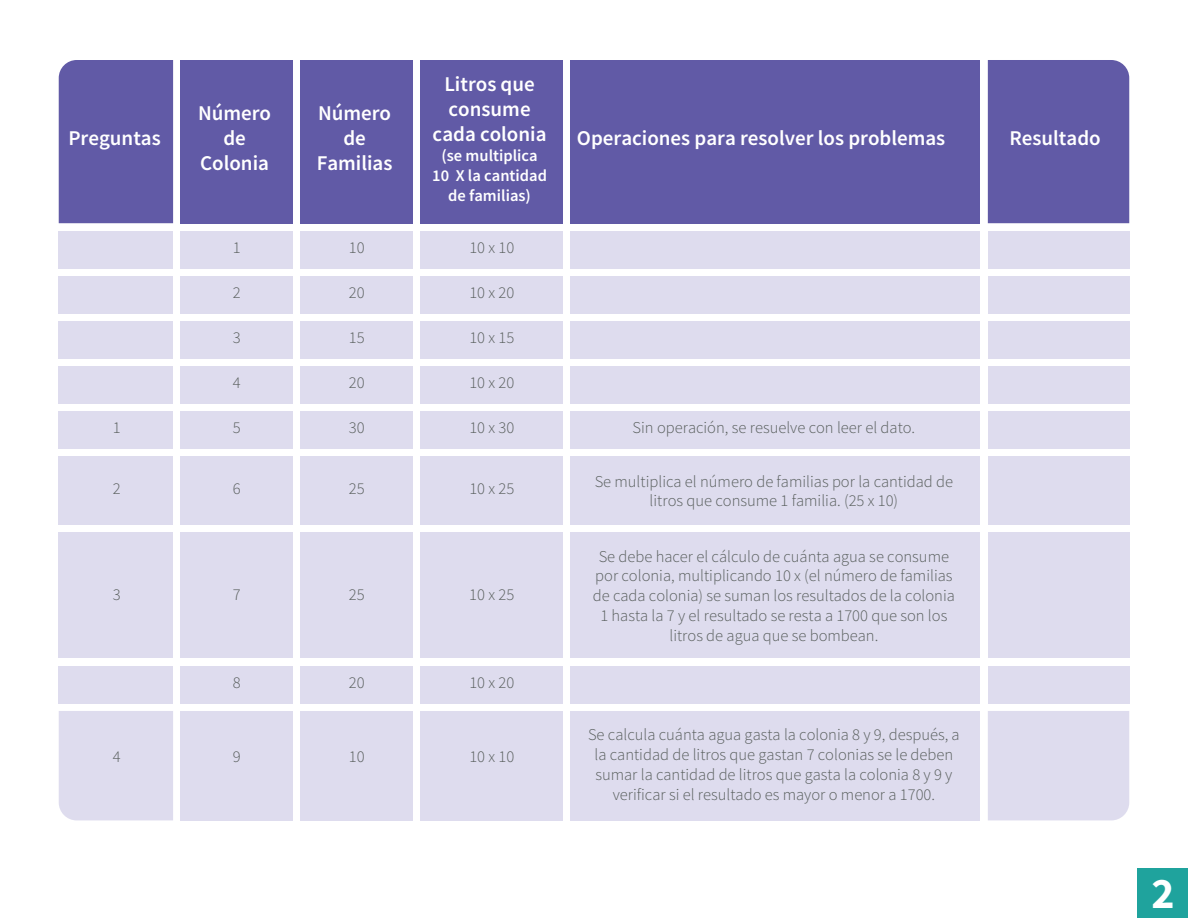
<style>
.page{position:relative;width:1188px;height:918px;background:#fff}
.page>*{position:absolute;margin:0;border:0;box-sizing:border-box;transform-origin:0 0}
.t1{font:700 43.65px "Source Sans Pro";color:#fff}
.t2{font:600 21px/25.2px "Source Sans Pro";color:#fff;text-align:center}
.t3{font:300 16.5px/19.8px "Source Sans Pro";color:#585e5c;text-align:center}
.t4{font:600 16.5px/19.8px "Source Sans Pro";color:#fff;text-align:center}
</style>
<div class="page">
<div style="left:1138px;top:868px;width:50px;height:50px;background:#1fa39d"></div>
<div style="left:301px;top:456px;width:112px;height:69px;background:#dedcee"></div>
<div style="left:301px;top:532px;width:112px;height:126px;background:#dedcee"></div>
<div style="left:301px;top:321px;width:112px;height:37px;background:#dedcee"></div>
<div style="left:301px;top:366px;width:112px;height:37px;background:#dedcee"></div>
<div style="left:301px;top:411px;width:112px;height:37px;background:#dedcee"></div>
<div style="left:421px;top:666px;width:142px;height:37px;background:#dedcee"></div>
<div style="left:301px;top:666px;width:112px;height:37px;background:#dedcee"></div>
<div style="left:421px;top:60px;width:142px;height:163px;background:#615aa6"></div>
<div style="left:181px;top:60px;width:112px;height:163px;background:#615aa6"></div>
<div style="left:301px;top:276px;width:112px;height:37px;background:#dedcee"></div>
<div style="left:988px;top:60px;width:141px;height:163px;background:#615aa6"></div>
<div style="left:301px;top:60px;width:112px;height:163px;background:#615aa6"></div>
<div style="left:571px;top:60px;width:409px;height:163px;background:#615aa6"></div>
<div style="left:421px;top:276px;width:142px;height:37px;background:#dedcee"></div>
<div style="left:421px;top:456px;width:142px;height:69px;background:#dedcee"></div>
<div style="left:421px;top:321px;width:142px;height:37px;background:#dedcee"></div>
<div style="left:421px;top:366px;width:142px;height:37px;background:#dedcee"></div>
<div style="left:421px;top:411px;width:142px;height:37px;background:#dedcee"></div>
<div style="left:421px;top:532px;width:142px;height:126px;background:#dedcee"></div>
<div style="left:181px;top:276px;width:112px;height:37px;background:#dedcee"></div>
<div style="left:181px;top:231px;width:112px;height:37px;background:#dedcee"></div>
<div style="left:181px;top:666px;width:112px;height:37px;background:#dedcee"></div>
<div style="left:181px;top:456px;width:112px;height:69px;background:#dedcee"></div>
<div style="left:181px;top:411px;width:112px;height:37px;background:#dedcee"></div>
<div style="left:301px;top:231px;width:112px;height:37px;background:#dedcee"></div>
<div style="left:181px;top:321px;width:112px;height:37px;background:#dedcee"></div>
<div style="left:181px;top:532px;width:112px;height:126px;background:#dedcee"></div>
<div style="left:571px;top:321px;width:409px;height:37px;background:#dedcee"></div>
<div style="left:571px;top:366px;width:409px;height:37px;background:#dedcee"></div>
<div style="left:571px;top:276px;width:409px;height:37px;background:#dedcee"></div>
<div style="left:181px;top:366px;width:112px;height:37px;background:#dedcee"></div>
<div style="left:571px;top:411px;width:409px;height:37px;background:#dedcee"></div>
<div style="left:571px;top:666px;width:409px;height:37px;background:#dedcee"></div>
<div style="left:421px;top:231px;width:142px;height:37px;background:#dedcee"></div>
<div style="left:571px;top:532px;width:409px;height:126px;background:#dedcee"></div>
<div style="left:571px;top:456px;width:409px;height:69px;background:#dedcee"></div>
<div style="left:571px;top:231px;width:409px;height:37px;background:#dedcee"></div>
<div style="left:59px;top:666px;width:114px;height:37px;background:#dedcee"></div>
<div style="left:988px;top:276px;width:141px;height:37px;background:#dedcee"></div>
<div style="left:59px;top:711px;width:114px;height:109px;background:#dedcee"></div>
<div style="left:59px;top:532px;width:114px;height:126px;background:#dedcee"></div>
<div style="left:59px;top:411px;width:114px;height:37px;background:#dedcee"></div>
<div style="left:59px;top:456px;width:114px;height:69px;background:#dedcee"></div>
<div style="left:988px;top:321px;width:141px;height:37px;background:#dedcee"></div>
<div style="left:181px;top:711px;width:112px;height:109px;background:#dedcee"></div>
<div style="left:301px;top:711px;width:112px;height:109px;background:#dedcee"></div>
<div style="left:421px;top:711px;width:142px;height:109px;background:#dedcee"></div>
<div style="left:988px;top:456px;width:141px;height:69px;background:#dedcee"></div>
<div style="left:988px;top:366px;width:141px;height:37px;background:#dedcee"></div>
<div style="left:988px;top:411px;width:141px;height:37px;background:#dedcee"></div>
<div style="left:988px;top:532px;width:141px;height:126px;background:#dedcee"></div>
<div style="left:59px;top:276px;width:114px;height:37px;background:#dedcee"></div>
<div style="left:988px;top:231px;width:141px;height:37px;background:#dedcee"></div>
<div style="left:988px;top:711px;width:141px;height:109px;background:#dedcee"></div>
<div style="left:59px;top:60px;width:114px;height:163px;background:#615aa6"></div>
<div style="left:59px;top:321px;width:114px;height:37px;background:#dedcee"></div>
<div style="left:59px;top:231px;width:114px;height:37px;background:#dedcee"></div>
<div style="left:571px;top:711px;width:409px;height:109px;background:#dedcee"></div>
<div style="left:988px;top:666px;width:141px;height:37px;background:#dedcee"></div>
<div style="left:59px;top:366px;width:114px;height:37px;background:#dedcee"></div>
<p class="t2" style="left:68px;top:125px;width:94px">Preguntas</p>
<p class="t2" style="left:198px;top:100px;width:75px">Número de<br>Colonia</p>
<p class="t3" style="left:233px;top:238px;width:9px">1</p>
<p class="t2" style="left:317px;top:100px;width:77px">Número de<br>Familias</p>
<p class="t3" style="left:349px;top:238px;width:17px">10</p>
<p class="t2" style="left:433px;top:71px;width:115px">Litros que consume cada colonia</p>
<p class="t4" style="left:432px;top:145px;width:116px">(se multiplica<br>10 X la cantidad de familias)</p>
<p class="t3" style="left:469px;top:238px;width:46px">10 x 10</p>
<p class="t3" style="left:233px;top:283px;width:9px">2</p>
<p class="t3" style="left:349px;top:283px;width:17px">20</p>
<p class="t3" style="left:469px;top:283px;width:46px">10 x 20</p>
<p class="t3" style="left:233px;top:328px;width:9px">3</p>
<p class="t3" style="left:349px;top:328px;width:17px">15</p>
<p class="t3" style="left:469px;top:328px;width:46px">10 x 15</p>
<p class="t3" style="left:233px;top:373px;width:9px">4</p>
<p class="t3" style="left:349px;top:373px;width:17px">20</p>
<p class="t3" style="left:469px;top:373px;width:46px">10 x 20</p>
<p class="t3" style="left:113px;top:418px;width:9px">1</p>
<p class="t3" style="left:233px;top:418px;width:9px">5</p>
<p class="t3" style="left:349px;top:418px;width:17px">30</p>
<p class="t3" style="left:469px;top:418px;width:46px">10 x 30</p>
<p class="t2" style="left:577px;top:125px;width:370px">Operaciones para resolver los problemas</p>
<p class="t3" style="left:633px;top:418px;width:284px">Sin operación, se resuelve con leer el dato.</p>
<p class="t3" style="left:113px;top:479px;width:9px">2</p>
<p class="t3" style="left:233px;top:479px;width:9px">6</p>
<p class="t3" style="left:349px;top:479px;width:17px">25</p>
<p class="t3" style="left:469px;top:479px;width:46px">10 x 25</p>
<p class="t3" style="left:595px;top:471px;width:360px">Se multiplica el número de familias por la cantidad de litros que consume 1 familia. (25 x 10)</p>
<p class="t3" style="left:113px;top:584px;width:9px">3</p>
<p class="t3" style="left:233px;top:584px;width:9px">7</p>
<p class="t3" style="left:349px;top:584px;width:17px">25</p>
<p class="t3" style="left:469px;top:584px;width:46px">10 x 25</p>
<p class="t3" style="left:233px;top:673px;width:9px">8</p>
<p class="t3" style="left:349px;top:673px;width:17px">20</p>
<p class="t3" style="left:469px;top:673px;width:46px">10 x 20</p>
<p class="t3" style="left:113px;top:746px;width:9px">4</p>
<p class="t3" style="left:233px;top:746px;width:9px">9</p>
<p class="t3" style="left:349px;top:746px;width:17px">10</p>
<p class="t3" style="left:469px;top:746px;width:46px">10 x 10</p>
<p class="t3" style="left:593px;top:546px;width:364px">Se debe hacer el cálculo de cuánta agua se consume por colonia, multiplicando 10 x (el número de familias de cada colonia) se suman los resultados de la colonia 1 hasta la 7 y el resultado se resta a 1700 que son los litros de agua que se bombean.</p>
<p class="t3" style="left:588px;top:725px;width:373px">Se calcula cuánta agua gasta la colonia 8 y 9, después, a la cantidad de litros que gastan 7 colonias se le deben sumar la cantidad de litros que gasta la colonia 8 y 9 y verificar si el resultado es mayor o menor a 1700.</p>
<p class="t2" style="left:1009px;top:125px;width:93px">Resultado</p>
<h1 class="t1" style="left:1151px;top:864px;width:25px">2</h1>
</div>
